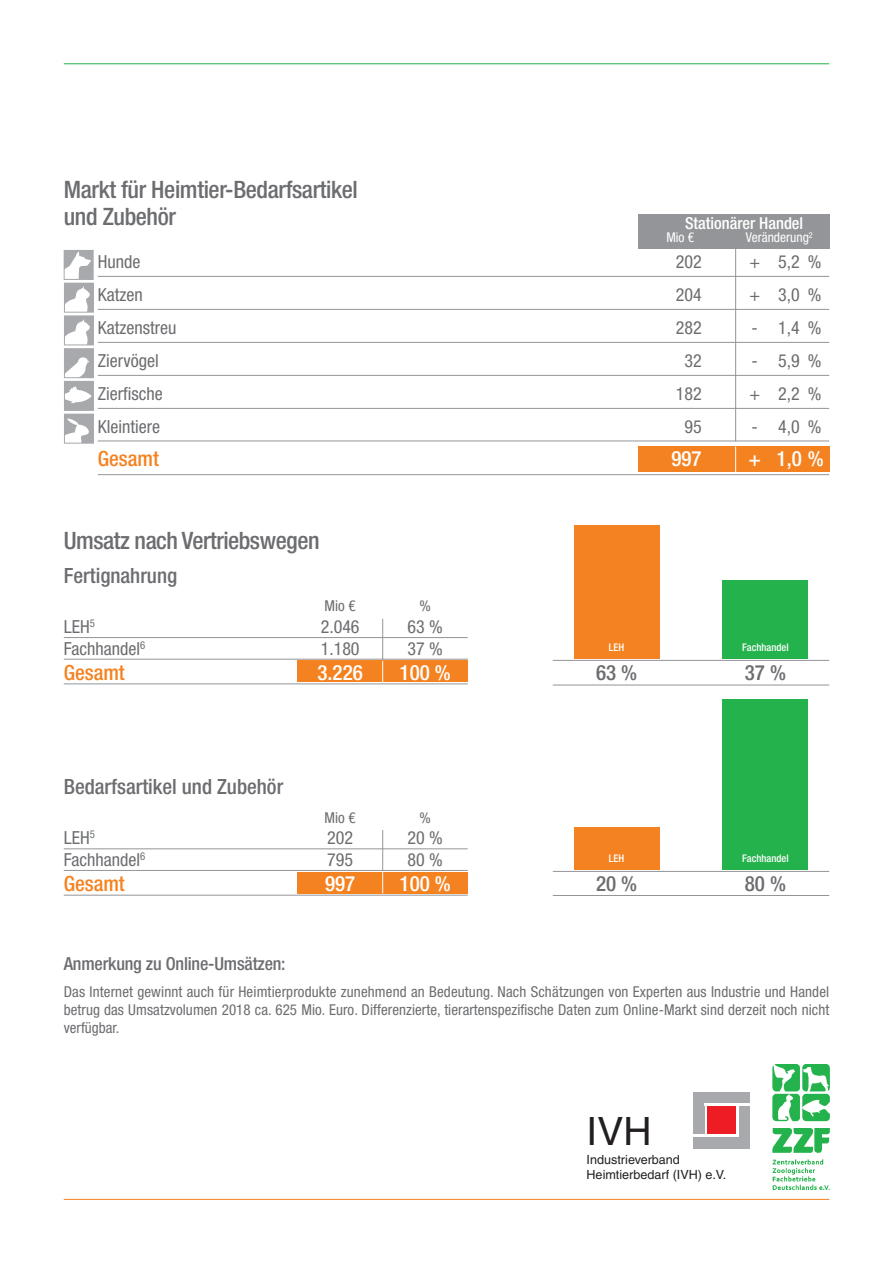
<style>
.page{position:relative;width:893px;height:1263px;background:#fff}
.page>*{position:absolute;margin:0;border:0;box-sizing:border-box;transform-origin:0 0}
.t1{font:39px "Helvetica";color:#231f20}
.t2{font:500 condensed 24px/27px "Helvetica Neue LT Com";letter-spacing:-.015em;color:#6c6d70}
.t3{font:500 condensed 21px "Helvetica Neue LT Com";color:#6c6d70}
.t4{font:500 condensed 21px "Helvetica Neue LT Com";color:#fff}
.t5{font:500 condensed 21px "Helvetica Neue LT Com";color:#f58220}
.t6{font:condensed 18px "Helvetica Neue LT Com";color:#6c6d70}
.t7{font:500 condensed 18px "Helvetica Neue LT Com";letter-spacing:-.01em;color:#6c6d70}
.t8{font:500 condensed 16.5px "Helvetica Neue LT Com";color:#fff}
.t9{font:condensed 15px/18px "Helvetica Neue LT Com";letter-spacing:.005em;color:#6c6d70;text-align:justify}
.t10{font:condensed 13.5px "Helvetica Neue LT Com";color:#fff}
.t11{font:12.6px/15.1px "Helvetica";color:#231f20}
.t12{font:500 condensed 10.5px "Helvetica Neue LT Com";color:#fff}
</style>
<div class="page">
<div style="left:638px;top:446px;width:191px;height:26px;background:#f58220"></div>
<div style="left:298px;top:661px;width:170px;height:21px;background:#f58220"></div>
<img style="left:772px;top:1064px;width:58px;height:126px">
<div style="left:693px;top:1092px;width:57px;height:56px;background:#a8a9ad"></div>
<div style="left:705px;top:1103px;width:33px;height:34px;background:#fff"></div>
<div style="left:707px;top:1106px;width:29px;height:28px;background:#ee1d23"></div>
<hr style="left:705px;top:1103px;width:45px;height:3px;background:#fff">
<hr style="left:693px;top:1134px;width:45px;height:3px;background:#fff">
<hr style="left:64px;top:637px;width:404px;height:1px;background:#939598">
<hr style="left:64px;top:659px;width:404px;height:1px;background:#939598">
<hr style="left:64px;top:683px;width:404px;height:1px;background:#939598">
<div style="left:574px;top:525px;width:85px;height:134px;background:#f58220"></div>
<hr style="left:553px;top:685px;width:276px;height:1px;background:#939598">
<div style="left:723px;top:580px;width:85px;height:79px;background:#23b24b"></div>
<hr style="left:553px;top:660px;width:276px;height:1px;background:#939598">
<div style="left:574px;top:827px;width:85px;height:43px;background:#f58220"></div>
<hr style="left:553px;top:895px;width:276px;height:1px;background:#939598">
<div style="left:723px;top:699px;width:85px;height:171px;background:#23b24b"></div>
<hr style="left:553px;top:871px;width:276px;height:1px;background:#939598">
<hr style="left:98px;top:276px;width:731px;height:1px;background:#939598">
<hr style="left:98px;top:309px;width:731px;height:1px;background:#939598">
<hr style="left:98px;top:342px;width:731px;height:1px;background:#939598">
<hr style="left:98px;top:375px;width:731px;height:1px;background:#939598">
<hr style="left:98px;top:408px;width:731px;height:1px;background:#939598">
<hr style="left:98px;top:441px;width:731px;height:1px;background:#939598">
<hr style="left:98px;top:474px;width:731px;height:1px;background:#939598">
<div style="left:638px;top:215px;width:191px;height:34px;background:#939598"></div>
<hr style="left:735px;top:249px;width:1px;height:192px;background:#939598">
<svg style="left:735px;top:446px;width:1px;height:26px"></svg>
<img style="left:66px;top:252px;width:26px;height:26px">
<div style="left:64px;top:250px;width:30px;height:30px;border:1px solid #a8a9ad"></div>
<img style="left:66px;top:285px;width:26px;height:26px">
<div style="left:64px;top:283px;width:30px;height:30px;border:1px solid #a8a9ad"></div>
<img style="left:66px;top:317px;width:26px;height:26px">
<div style="left:64px;top:315px;width:30px;height:30px;border:1px solid #a8a9ad"></div>
<img style="left:66px;top:350px;width:26px;height:26px">
<div style="left:64px;top:348px;width:30px;height:30px;border:1px solid #a8a9ad"></div>
<img style="left:66px;top:383px;width:26px;height:26px">
<div style="left:64px;top:381px;width:30px;height:30px;border:1px solid #a8a9ad"></div>
<img style="left:66px;top:416px;width:26px;height:25px">
<div style="left:64px;top:414px;width:30px;height:29px;border:1px solid #a8a9ad"></div>
<hr style="left:382px;top:619px;width:1px;height:40px;background:#939598">
<svg style="left:382px;top:661px;width:1px;height:21px"></svg>
<div style="left:298px;top:872px;width:170px;height:21px;background:#f58220"></div>
<hr style="left:64px;top:848px;width:404px;height:1px;background:#939598">
<hr style="left:64px;top:870px;width:404px;height:1px;background:#939598">
<hr style="left:64px;top:895px;width:404px;height:1px;background:#939598">
<hr style="left:382px;top:830px;width:1px;height:41px;background:#939598">
<svg style="left:382px;top:872px;width:1px;height:21px"></svg>
<hr style="left:64px;top:64px;width:765px;height:1px;background:#23b24b">
<hr style="left:64px;top:1199px;width:765px;height:1px;background:#f58220">
<h2 class="t2" style="left:64px;top:176px;width:296px">Markt für Heimtier-Bedarfsartikel und Zubehör</h2>
<p class="t8" style="left:685px;top:213px;width:120px">Stationärer Handel</p>
<p class="t10" style="left:666px;top:229px;width:29px">Mio €</p>
<p class="t10" style="left:746px;top:229px;width:69px">Veränderung<sup>2</sup></p>
<p class="t6" style="left:98px;top:251px;width:44px">Hunde</p>
<p class="t6" style="left:676px;top:251px;width:27px">202</p>
<p class="t6" style="left:749px;top:251px;width:74px">+ 5,2 %</p>
<p class="t6" style="left:98px;top:284px;width:47px">Katzen</p>
<p class="t6" style="left:676px;top:284px;width:27px">204</p>
<p class="t6" style="left:749px;top:284px;width:74px">+ 3,0 %</p>
<p class="t6" style="left:98px;top:317px;width:80px">Katzenstreu</p>
<p class="t6" style="left:676px;top:317px;width:27px">282</p>
<p class="t6" style="left:752px;top:317px;width:71px">- 1,4 %</p>
<p class="t6" style="left:98px;top:350px;width:62px">Ziervögel</p>
<p class="t6" style="left:684px;top:350px;width:19px">32</p>
<p class="t6" style="left:752px;top:350px;width:71px">- 5,9 %</p>
<p class="t6" style="left:98px;top:383px;width:66px">Zierfische</p>
<p class="t6" style="left:676px;top:383px;width:27px">182</p>
<p class="t6" style="left:749px;top:383px;width:74px">+ 2,2 %</p>
<p class="t6" style="left:98px;top:416px;width:64px">Kleintiere</p>
<p class="t6" style="left:684px;top:416px;width:19px">95</p>
<p class="t6" style="left:752px;top:416px;width:71px">- 4,0 %</p>
<h3 class="t5" style="left:98px;top:446px;width:63px">Gesamt</h3>
<h3 class="t4" style="left:671px;top:446px;width:32px">997</h3>
<h3 class="t4" style="left:748px;top:446px;width:77px">+ 1,0 %</h3>
<h2 class="t2" style="left:64px;top:526px;width:257px">Umsatz nach Vertriebswegen</h2>
<h3 class="t3" style="left:64px;top:563px;width:115px">Fertignahrung</h3>
<p class="t9" style="left:325px;top:597px;width:33px">Mio €</p>
<p class="t9" style="left:420px;top:597px;width:13px">%</p>
<p class="t6" style="left:64px;top:616px;width:33px">LEH<sup>5</sup></p>
<p class="t6" style="left:321px;top:616px;width:40px">2.046</p>
<p class="t6" style="left:408px;top:616px;width:37px">63 %</p>
<p class="t6" style="left:64px;top:638px;width:83px">Fachhandel<sup>6</sup></p>
<p class="t6" style="left:321px;top:638px;width:40px">1.180</p>
<p class="t6" style="left:408px;top:638px;width:37px">37 %</p>
<h3 class="t5" style="left:64px;top:660px;width:63px">Gesamt</h3>
<h3 class="t4" style="left:317px;top:660px;width:47px">3.226</h3>
<h3 class="t4" style="left:400px;top:660px;width:53px">100 %</h3>
<h3 class="t3" style="left:64px;top:774px;width:221px">Bedarfsartikel und Zubehör</h3>
<p class="t9" style="left:325px;top:808px;width:33px">Mio €</p>
<p class="t9" style="left:420px;top:808px;width:13px">%</p>
<p class="t6" style="left:64px;top:827px;width:33px">LEH<sup>5</sup></p>
<p class="t6" style="left:327px;top:827px;width:27px">202</p>
<p class="t6" style="left:408px;top:827px;width:37px">20 %</p>
<p class="t6" style="left:64px;top:849px;width:83px">Fachhandel<sup>6</sup></p>
<p class="t6" style="left:327px;top:849px;width:27px">795</p>
<p class="t6" style="left:408px;top:849px;width:37px">80 %</p>
<h3 class="t5" style="left:64px;top:871px;width:63px">Gesamt</h3>
<h3 class="t4" style="left:325px;top:871px;width:32px">997</h3>
<h3 class="t4" style="left:400px;top:871px;width:53px">100 %</h3>
<p class="t12" style="left:609px;top:641px;width:17px">LEH</p>
<p class="t12" style="left:742px;top:641px;width:48px">Fachhandel</p>
<h3 class="t3" style="left:596px;top:660px;width:43px">63 %</h3>
<h3 class="t3" style="left:745px;top:660px;width:43px">37 %</h3>
<p class="t12" style="left:609px;top:852px;width:17px">LEH</p>
<p class="t12" style="left:742px;top:852px;width:48px">Fachhandel</p>
<h3 class="t3" style="left:596px;top:871px;width:43px">20 %</h3>
<h3 class="t3" style="left:745px;top:871px;width:43px">80 %</h3>
<p class="t7" style="left:64px;top:952px;width:223px">Anmerkung zu Online-Umsätzen:</p>
<p class="t9" style="left:64px;top:982px;width:767px">Das Internet gewinnt auch für Heimtierprodukte zunehmend an Bedeutung. Nach Schätzungen von Experten aus Industrie und Handel betrug das Umsatzvolumen 2018 ca. 625 Mio. Euro. Differenzierte, tierartenspezifische Daten zum Online-Markt sind derzeit noch nicht verfügbar.</p>
<h1 class="t1" style="left:587px;top:1117px;width:67px">IVH</h1>
<p class="t11" style="left:587px;top:1153px;width:141px">Industrieverband<br>Heimtierbedarf (IVH) e.V.</p>
</div>
